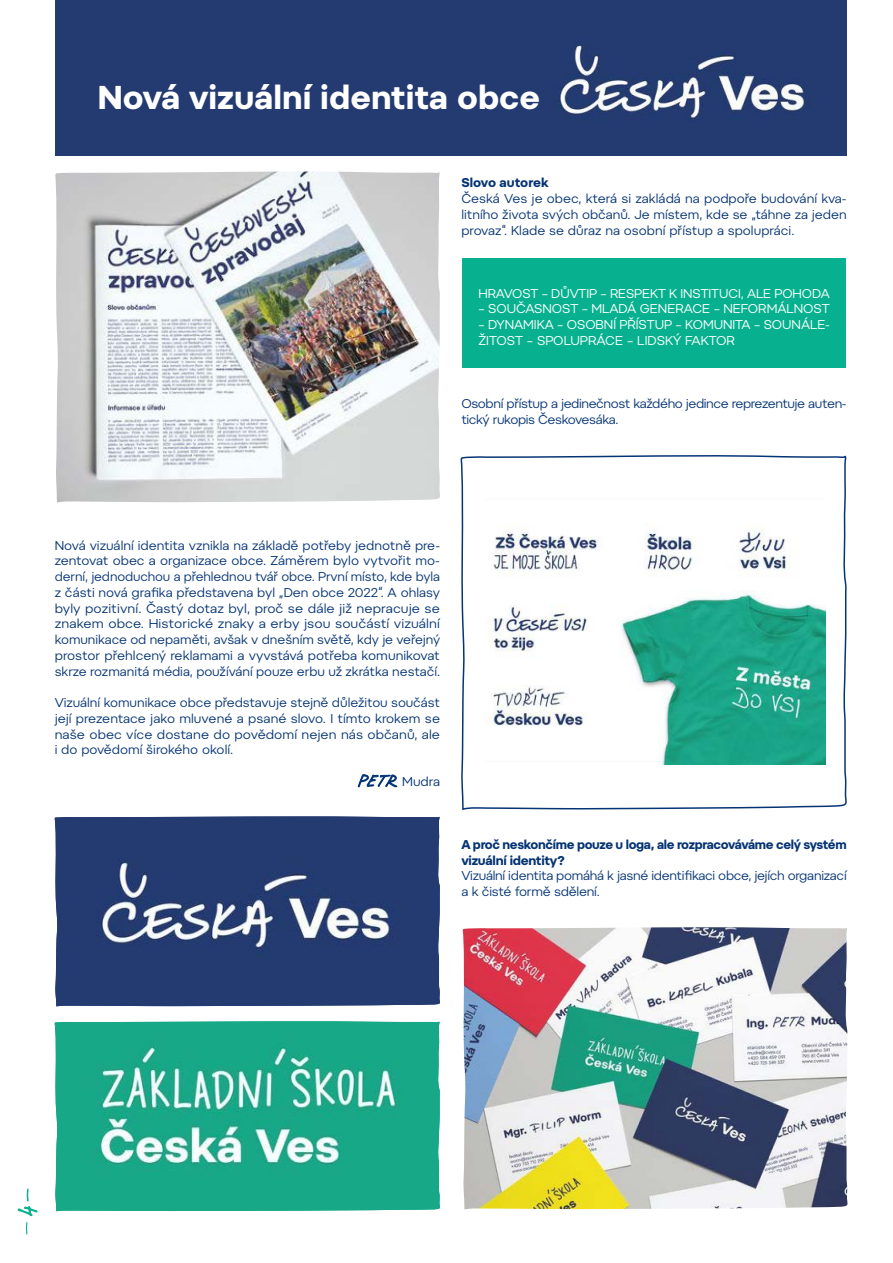
<style>
.page{position:relative;width:893px;height:1263px;background:#fff}
.page>*{position:absolute;margin:0;border:0;box-sizing:border-box;transform-origin:0 0}
.Headline{font:700 33px "Pepi";color:#fff}
.Text{font:12.75px/15.8px "Pepi";color:#053474;text-align:justify}
.Podpis{font:12.75px/15.8px "Pepi";letter-spacing:-.03em;color:#053474}
.Podpis-2{font:12.75px/15.8px "Pepi";letter-spacing:-.005em;color:#fff}
.Podpis-3{font:700 12.75px/15.8px "Pepi";letter-spacing:-.025em;color:#053474}
.Podpis-4{font:700 12.75px "Pepi";color:#053474}
</style>
<div class="page">
<div style="left:462px;top:259px;width:383px;height:109px;background:#07b18f"></div>
<div style="left:55px;top:0;width:791px;height:156px;background:#243b71"></div>
<img style="left:559px;top:42px;width:251px;height:79px">
<svg style="left:460px;top:455px;width:387px;height:355px"></svg>
<img style="left:463px;top:927px;width:385px;height:282px">
<img style="left:55px;top:171px;width:385px;height:332px">
<img style="left:55px;top:816px;width:385px;height:190px">
<img style="left:55px;top:1021px;width:385px;height:190px">
<img style="left:485px;top:499px;width:340px;height:265px">
<svg style="left:18px;top:1188px;width:20px;height:47px"></svg>
<svg style="left:358px;top:774px;width:39px;height:13px"></svg>
<p class="Headline" style="left:98px;top:77px;width:444px">Nová vizuální identita obce</p>
<p class="Podpis-4" style="left:461px;top:175px;width:89px">Slovo autorek</p>
<p class="Podpis" style="left:461px;top:190px;width:387px;text-align:justify">Česká Ves je obec, která si zakládá na podpoře budování kva&shy;litního života svých občanů. Je místem, kde se „táhne za jeden provaz“. Klade se důraz na osobní přístup a spolupráci.</p>
<p class="Podpis-2" style="left:478px;top:285px;width:353px">HRAVOST – DŮVTIP – RESPEKT K INSTITUCI, ALE POHODA</p>
<p class="Podpis-2" style="left:478px;top:301px;width:353px">– SOUČASNOST – MLADÁ GENERACE – NEFORMÁLNOST</p>
<p class="Podpis-2" style="left:478px;top:316px;width:353px">– DYNAMIKA – OSOBNÍ PŘÍSTUP – KOMUNITA – SOUNÁLE-<br>ŽITOST – SPOLUPRÁCE – LIDSKÝ FAKTOR</p>
<p class="Podpis" style="left:461px;top:395px;width:387px">Osobní přístup a jedinečnost každého jedince reprezentuje auten&shy;tický rukopis Českovesáka.</p>
<p class="Text" style="left:55px;top:537px;width:387px">Nová vizuální identita vznikla na základě potřeby jednotně pre&shy;zentovat obec a organizace obce. Záměrem bylo vytvořit mo&shy;derní, jednoduchou a přehlednou tvář obce. První místo, kde byla z části nová grafika představena byl „Den obce 2022“. A ohlasy byly pozitivní. Častý dotaz byl, proč se dále již nepracuje se znakem obce. Historické znaky a erby jsou součástí vizuální komunikace od nepaměti, avšak v dnešním světě, kdy je veřejný prostor přehlcený reklamami a vyvstává potřeba komunikovat skrze rozmanitá média, používání pouze erbu už zkrátka nestačí.</p>
<p class="Text" style="left:55px;top:694px;width:387px">Vizuální komunikace obce představuje stejně důležitou součást její prezentace jako mluvené a psané slovo. I tímto krokem se naše obec více dostane do povědomí nejen nás občanů, ale i do povědomí širokého okolí.</p>
<p class="Podpis" style="left:402px;top:773px;width:39px">Mudra</p>
<p class="Podpis-3" style="left:461px;top:836px;width:387px">A proč neskončíme pouze u loga, ale rozpracováváme celý systém vizuální identity?</p>
<p class="Podpis" style="left:461px;top:868px;width:387px">Vizuální identita pomáhá k jasné identifikaci obce, jejích organizací a k čisté formě sdělení.</p>
</div>
